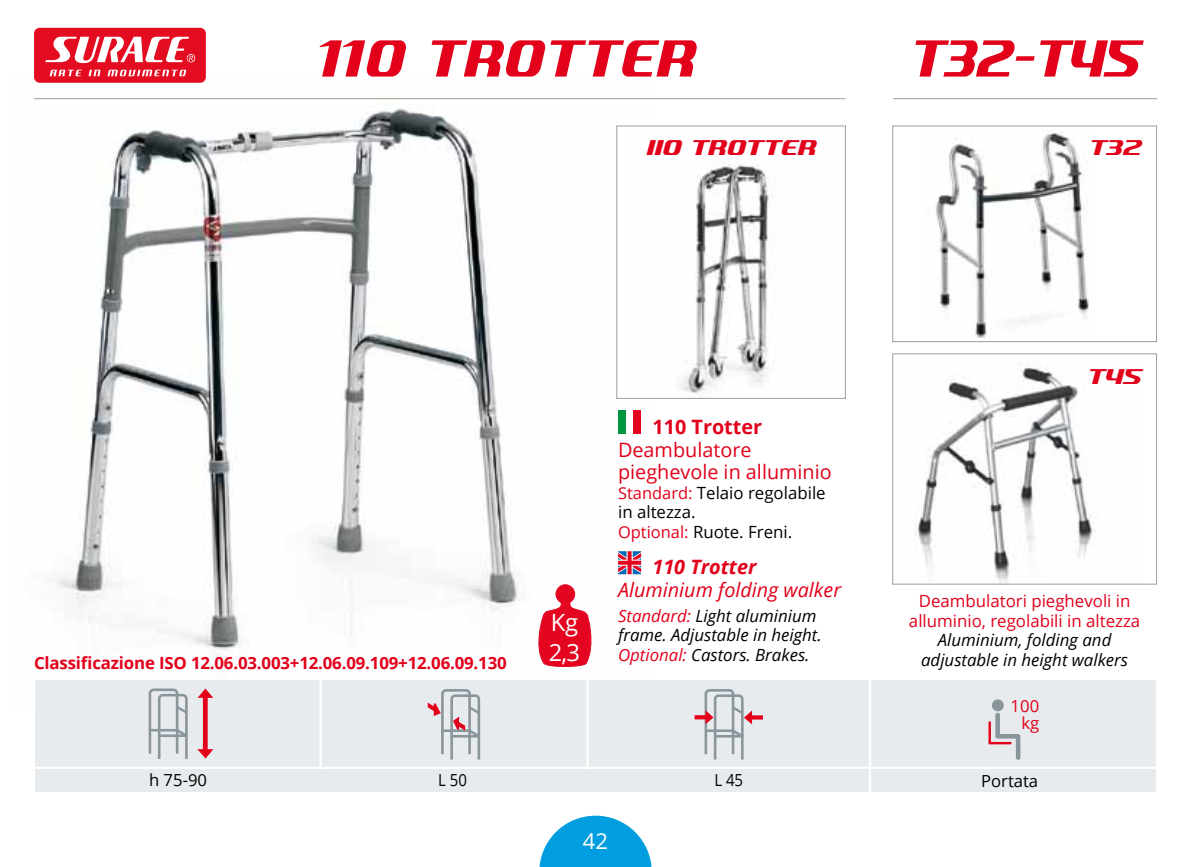
<style>
.page{position:relative;width:1188px;height:867px;background:#fff}
.page>*{position:absolute;margin:0;border:0;box-sizing:border-box;transform-origin:0 0}
.t1{font:italic 63.4px "SF Quartzite";letter-spacing:.05em;color:#e2001a;scale:.85 1}
.t2{font:italic 63.4px "SF Quartzite";letter-spacing:.05em;color:#e2001a;scale:.8 1}
.t3{font:italic 25.8px "SF Quartzite";color:#e2001a}
.t4{font:23.8px/29.6px "Open Sans";color:#fff}
.t5{font:22px "Open Sans";color:#fff}
.t6{font:19.8px/22.8px "Open Sans";color:#e2001a}
.t7{font:italic 19.8px "Open Sans";color:#e2001a}
.t8{font:700 19.8px "Open Sans";color:#e2001a}
.t9{font:italic 700 19.8px "Open Sans";color:#e2001a}
.t10{font:italic 16.8px/19.4px "Open Sans";color:#000}
.t11{font:16.8px/19.4px "Open Sans";color:#000}
.t12{font:700 16.8px "Open Sans";letter-spacing:-.01em;color:#e2001a}
.t13{font:16.8px/19.4px "Open Sans";color:#e2001a;text-align:center}
.t14{font:16.6px "Open Sans";color:#000}
.t15{font:16.6px "Open Sans";color:#000;scale:.9 1}
.t16{font:16.6px/16.6px "Open Sans";color:#e2001a;text-align:right}
.s1{font-size:16.4px;color:#e2001a}
.s2{color:#e2001a}
</style>
<div class="page">
<svg style="left:539px;top:815px;width:112px;height:52px"></svg>
<img style="left:34px;top:81px;width:615px;height:569px">
<div style="left:34px;top:28px;width:172px;height:55px;background:#e40c21;border-radius:6px"></div>
<svg style="left:50px;top:70px;width:32px;height:6px"></svg>
<svg style="left:89px;top:70px;width:11px;height:6px"></svg>
<svg style="left:107px;top:70px;width:79px;height:6px"></svg>
<svg style="left:45px;top:37px;width:150px;height:26px"></svg>
<hr style="left:893px;top:98px;width:264px;height:1px;background:#9c9e9f">
<hr style="left:34px;top:98px;width:811px;height:1px;background:#9c9e9f">
<svg style="left:320px;top:40px;width:45px;height:37px"></svg>
<svg style="left:533px;top:584px;width:63px;height:83px"></svg>
<div style="left:618px;top:410px;width:8px;height:24px;background:#009640"></div>
<div style="left:626px;top:410px;width:7px;height:24px;background:#fff"></div>
<div style="left:633px;top:410px;width:8px;height:24px;background:#e40520"></div>
<svg style="left:618px;top:551px;width:23px;height:23px"></svg>
<img style="left:618px;top:128px;width:156px;height:269px">
<div style="left:616px;top:125px;width:230px;height:274px;border:1px solid #9c9e9f"></div>
<div style="left:35px;top:680px;width:1120px;height:111px;background:#e7ebed"></div>
<hr style="left:32px;top:767px;width:1126px;height:2px;background:#fff">
<hr style="left:319px;top:679px;width:2px;height:90px;background:#fff">
<hr style="left:586px;top:679px;width:2px;height:90px;background:#fff">
<svg style="left:197px;top:688px;width:16px;height:70px"></svg>
<svg style="left:149px;top:688px;width:39px;height:71px"></svg>
<svg style="left:428px;top:689px;width:52px;height:70px"></svg>
<svg style="left:694px;top:689px;width:69px;height:70px"></svg>
<hr style="left:869px;top:679px;width:2px;height:117px;background:#fff">
<svg style="left:988px;top:699px;width:32px;height:61px"></svg>
<img style="left:935px;top:133px;width:154px;height:205px">
<div style="left:892px;top:125px;width:265px;height:217px;border:1px solid #9c9e9f"></div>
<img style="left:915px;top:363px;width:180px;height:219px">
<div style="left:892px;top:353px;width:265px;height:231px;border:1px solid #9c9e9f"></div>
<h1 class="t1" style="left:362px;top:29px;width:118px">0 trotter</h1>
<h2 class="t3" style="left:645px;top:136px;width:63px">110 trotter</h2>
<h1 class="t2" style="left:907px;top:29px;width:289px">t32-t45</h1>
<h2 class="t3" style="left:1087px;top:136px;width:54px">T32</h2>
<p class="t12" style="left:34px;top:651px;width:474px">Classificazione ISO 12.06.03.003+12.06.09.109+12.06.09.130</p>
<h3 class="t4" style="left:549px;top:607px;width:33px">Kg<br>2,3</h3>
<p class="t8" style="left:652px;top:413px;width:111px">110 Trotter</p>
<p class="t6" style="left:618px;top:437px;width:215px">Deambulatore pieghevole in alluminio</p>
<p class="t11" style="left:618px;top:482px;width:209px"><span class="s1">Standard:</span> Telaio regolabile in altezza.<br><span class="s1">Optional:</span> Ruote. Freni.</p>
<p class="t9" style="left:652px;top:553px;width:105px">110 Trotter</p>
<p class="t7" style="left:618px;top:576px;width:224px">Aluminium folding walker</p>
<p class="t10" style="left:618px;top:606px;width:205px"><span class="s2">Standard:</span> Light aluminium frame. Adjustable in height.<br><span class="s2">Optional:</span> Castors. Brakes.</p>
<h2 class="t3" style="left:1086px;top:364px;width:56px">T45</h2>
<p class="t13" style="left:909px;top:591px;width:233px">Deambulatori pieghevoli in alluminio, regolabili in altezza</p>
<p class="t10" style="left:921px;top:630px;width:208px;text-align:center">Aluminium, folding and adjustable in height walkers</p>
<p class="t16" style="left:1010px;top:697px;width:30px">100 kg</p>
<p class="t14" style="left:149px;top:768px;width:59px">h 75-90</p>
<p class="t15" style="left:438px;top:768px;width:33px">L 50</p>
<p class="t15" style="left:714px;top:768px;width:33px">L 45</p>
<p class="t14" style="left:981px;top:769px;width:59px">Portata</p>
<h3 class="t5" style="left:583px;top:825px;width:27px">42</h3>
</div>
